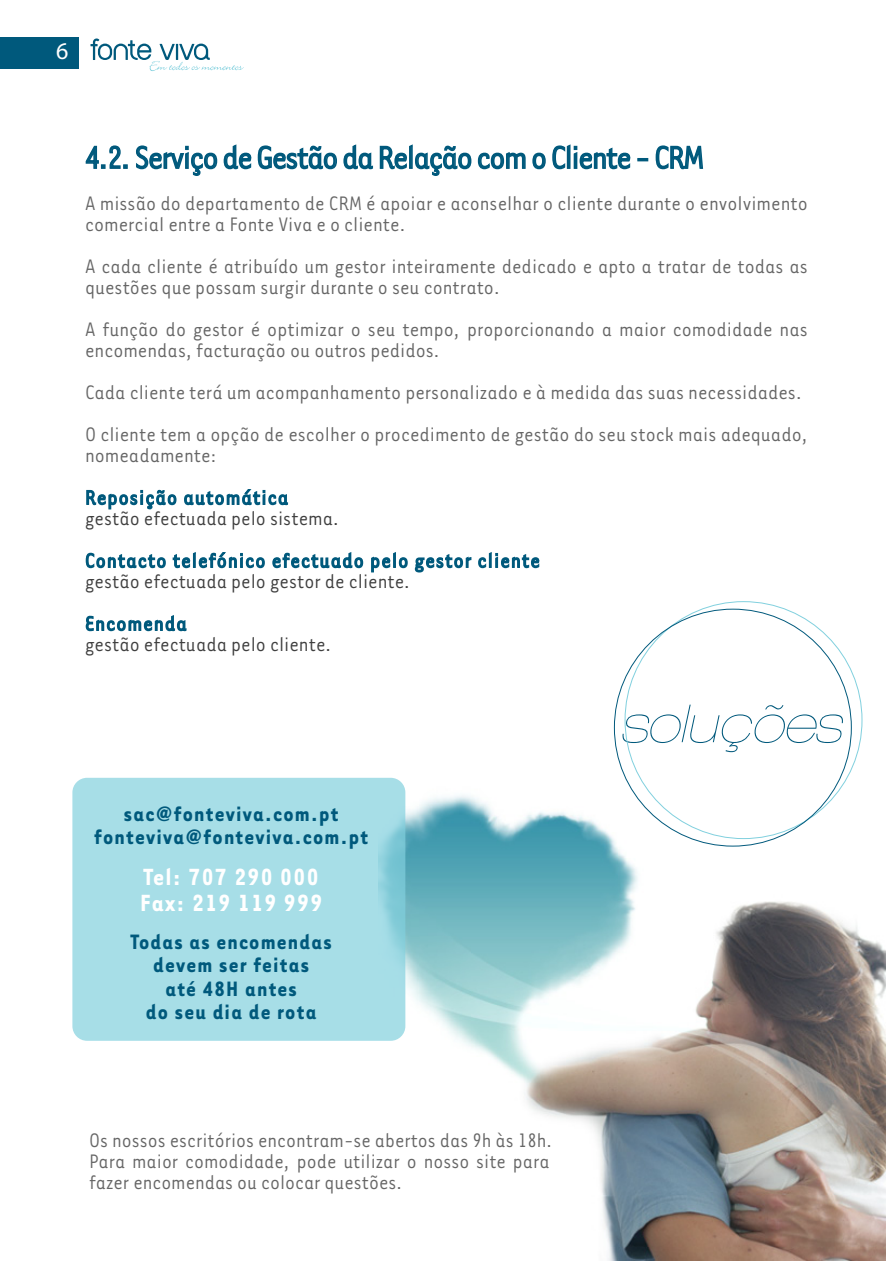
<style>
.page{position:relative;width:893px;height:1263px;background:#fff}
.page>*{position:absolute;margin:0;border:0;box-sizing:border-box;transform-origin:0 0}
.t1{font:italic 900 expanded 52.5px "Helvetica Neue";color:#00597c}
.t2{font:36px "Tarzana Narrow";letter-spacing:-.04em;color:#00597c}
.t3{font:700 27px/26px "Tarzana Narrow";color:#fff}
.t4{font:700 24px/23.2px "Tarzana Narrow";letter-spacing:.05em;color:#00597c;text-align:center}
.t5{font:24px "Myriad";color:#fff}
.t6{font:22.5px/21px "Tarzana Narrow";color:#666}
.t7{font:22.5px "Tarzana Narrow";color:#3f3f3f}
</style>
<div class="page">
<img style="left:378px;top:601px;width:508px;height:659px">
<svg style="left:85px;top:145px;width:43px;height:24px"></svg>
<svg style="left:136px;top:144px;width:390px;height:32px"></svg>
<svg style="left:532px;top:144px;width:99px;height:26px"></svg>
<svg style="left:637px;top:158px;width:11px;height:3px"></svg>
<svg style="left:655px;top:145px;width:49px;height:25px"></svg>
<svg style="left:86px;top:489px;width:91px;height:21px"></svg>
<svg style="left:184px;top:489px;width:105px;height:17px"></svg>
<svg style="left:85px;top:552px;width:180px;height:17px"></svg>
<svg style="left:272px;top:552px;width:92px;height:17px"></svg>
<svg style="left:371px;top:552px;width:37px;height:21px"></svg>
<svg style="left:414px;top:552px;width:126px;height:21px"></svg>
<svg style="left:85px;top:615px;width:102px;height:17px"></svg>
<div style="left:72px;top:778px;width:333px;height:263px;background:#a7dee7;border-radius:15px"></div>
<svg style="left:91px;top:38px;width:153px;height:33px"></svg>
<div style="left:0;top:37px;width:79px;height:31px;background:#00597c"></div>
<p class="t5" style="left:56px;top:39px;width:14px">6</p>
<h2 class="t2" style="left:85px;top:136px;width:621px">4.2. Serviço de Gestão da Relação com o Cliente - CRM</h2>
<p class="t6" style="left:85px;top:192px;width:724px">A missão do departamento de CRM é apoiar e aconselhar o cliente durante o envolvimento comercial entre a Fonte Viva e o cliente.</p>
<p class="t6" style="left:85px;top:255px;width:724px">A cada cliente é atribuído um gestor inteiramente dedicado e apto a tratar de todas as questões que possam surgir durante o seu contrato.</p>
<p class="t6" style="left:85px;top:318px;width:724px">A função do gestor é optimizar o seu tempo, proporcionando a maior comodidade nas encomendas, facturação ou outros pedidos.</p>
<p class="t6" style="left:85px;top:370px;width:724px;line-height:42px">Cada cliente terá um acompanhamento personalizado e à medida das suas necessidades.<br>O cliente tem a opção de escolher o procedimento de gestão do seu stock mais adequado,</p>
<p class="t6" style="left:85px;top:444px;width:133px">nomeadamente:</p>
<p class="t7" style="left:85px;top:505px;width:256px">gestão efectuada pelo sistema.</p>
<p class="t7" style="left:85px;top:568px;width:327px">gestão efectuada pelo gestor de cliente.</p>
<p class="t7" style="left:85px;top:631px;width:248px">gestão efectuada pelo cliente.</p>
<p class="t4" style="left:94px;top:801px;width:276px">sac@fonteviva.com.pt fonteviva@fonteviva.com.pt</p>
<p class="t3" style="left:140px;top:862px;width:184px">Tel: 707 290 000<br>Fax: 219 119 999</p>
<p class="t4" style="left:131px;top:929px;width:202px">Todas as encomendas devem ser feitas<br>até 48H antes<br>do seu dia de rota</p>
<h1 class="t1" style="left:620px;top:693px;width:222px">soluções</h1>
<p class="t6" style="left:89px;top:1128px;width:465px">Os nossos escritórios encontram-se abertos das 9h às 18h.<br>Para maior comodidade, pode utilizar o nosso site para fazer encomendas ou colocar questões.</p>
</div>
